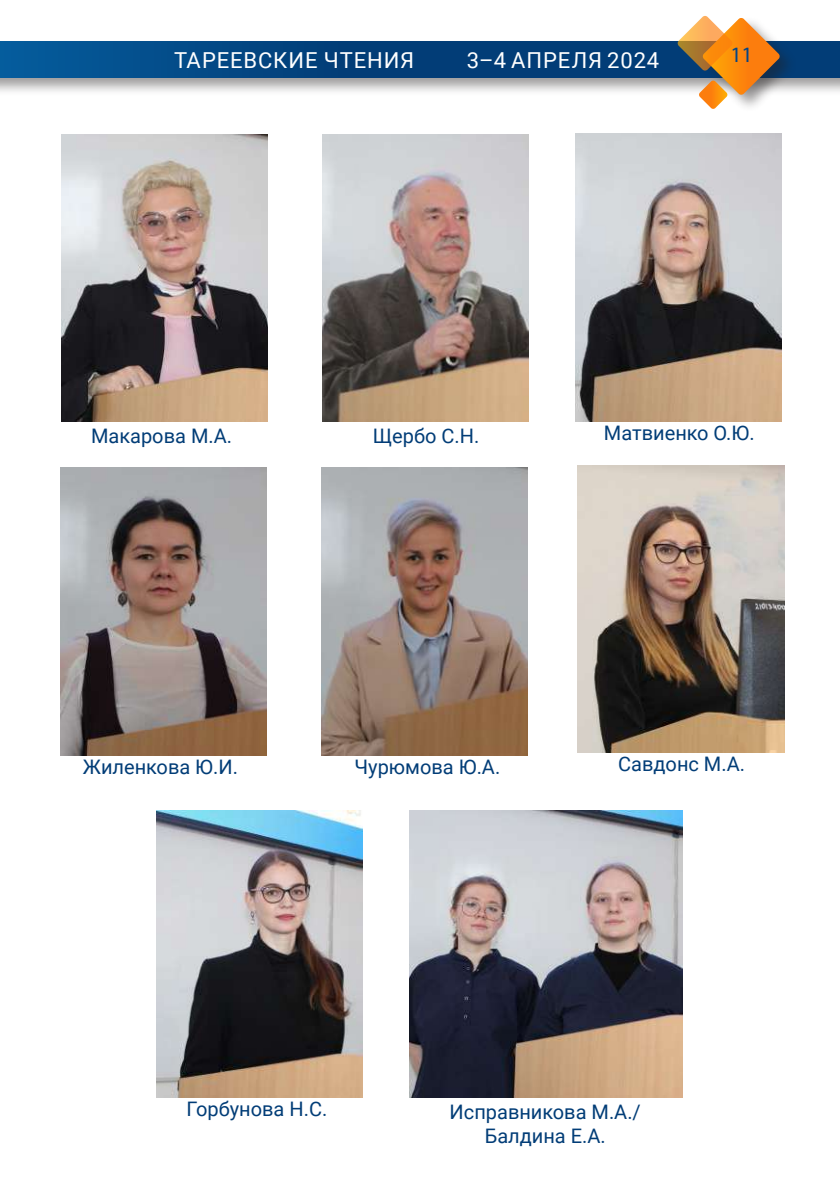
<style>
.page{position:relative;width:840px;height:1191px;background:#fff}
.page>*{position:absolute;margin:0;border:0;box-sizing:border-box;transform-origin:0 0}
.t1{font:22px "Roboto";letter-spacing:.035em;color:#fff}
.t2{font:22px "Myriad Pro";color:#034585}
.t3{font:20px/24px "Roboto";color:#023d77;text-align:center}
</style>
<div class="page">
<div style="left:0;top:39px;width:839px;height:58px;background:#231f20;opacity:.45"></div>
<svg style="left:0;top:42px;width:839px;height:35px;background:#024480"></svg>
<div style="left:700px;top:16px;width:97px;height:97px;background:#231f20;opacity:.45"></div>
<svg style="left:677px;top:16px;width:102px;height:93px"></svg>
<img style="left:61px;top:134px;width:206px;height:287px">
<img style="left:322px;top:134px;width:206px;height:287px">
<img style="left:60px;top:468px;width:206px;height:287px">
<img style="left:321px;top:468px;width:206px;height:287px">
<img style="left:156px;top:810px;width:206px;height:287px">
<img style="left:409px;top:810px;width:272px;height:287px">
<img style="left:575px;top:134px;width:206px;height:287px">
<img style="left:577px;top:465px;width:206px;height:287px">
<p class="t1" style="left:174px;top:45px;width:241px">ТАРЕЕВСКИЕ ЧТЕНИЯ</p>
<p class="t2" style="left:730px;top:41px;width:24px">11</p>
<p class="t1" style="left:466px;top:45px;width:194px">3–4 АПРЕЛЯ 2024</p>
<p class="t3" style="left:91px;top:423px;width:142px">Макарова М.А.</p>
<p class="t3" style="left:372px;top:423px;width:108px">Щербо С.Н.</p>
<p class="t3" style="left:603px;top:420px;width:152px">Матвиенко О.Ю.</p>
<p class="t3" style="left:83px;top:754px;width:156px">Жиленкова Ю.И.</p>
<p class="t3" style="left:354px;top:754px;width:147px">Чурюмова Ю.А.</p>
<p class="t3" style="left:617px;top:751px;width:128px">Савдонс М.А.</p>
<p class="t3" style="left:186px;top:1096px;width:142px">Горбунова Н.С.</p>
<p class="t3" style="left:449px;top:1098px;width:193px">Исправникова М.А./<br>Балдина Е.А.</p>
</div>
